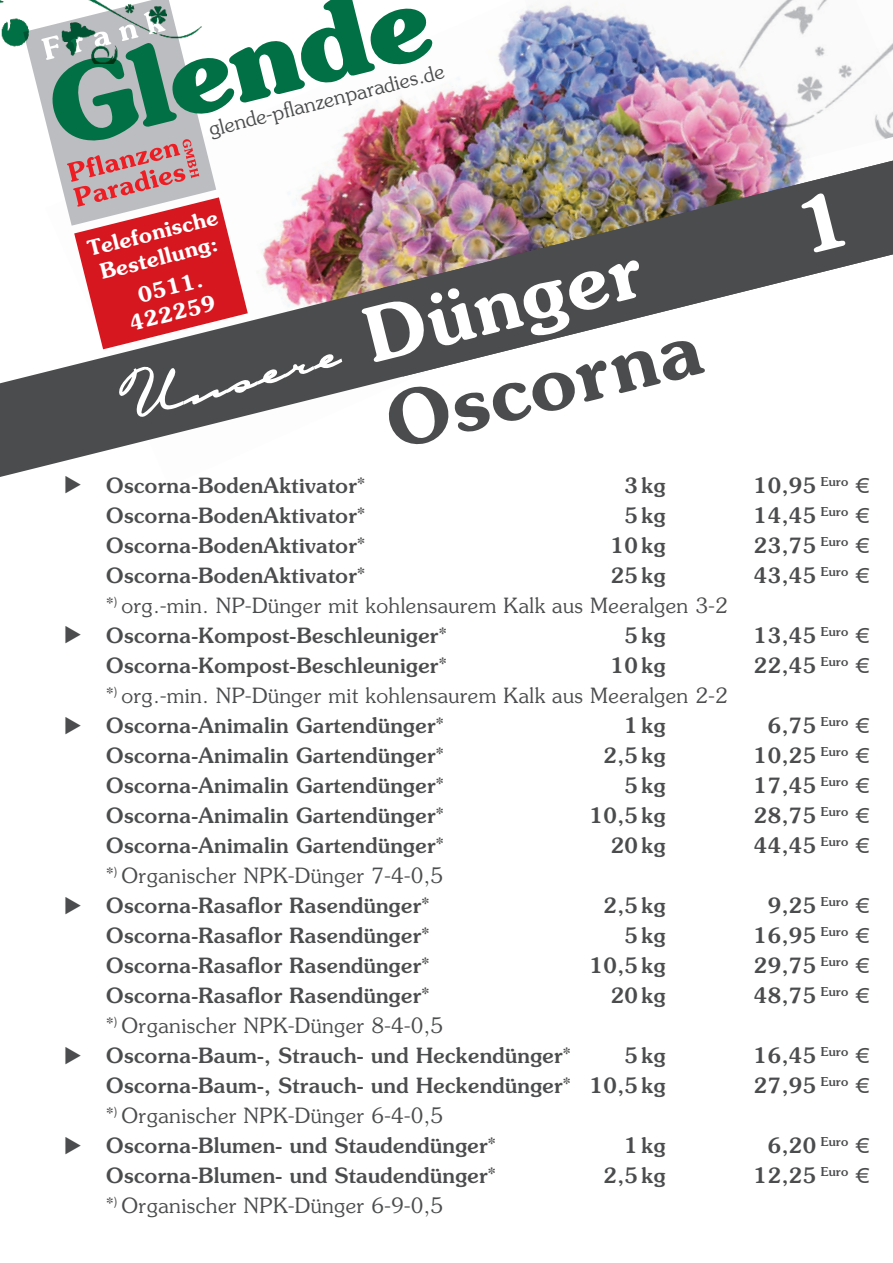
<style>
.page{position:relative;width:893px;height:1263px;background:#fff}
.page>*{position:absolute;margin:0;border:0;box-sizing:border-box;transform-origin:0 0}
.t1{font:600 75px "Souvenir";color:#4b4c4d}
.t2{font:600 75px "Souvenir";color:#fff}
.t3{font:500 21px "Souvenir";letter-spacing:.02em;color:#4b4c4d}
.t4{font:300 21px "Souvenir";letter-spacing:.02em;color:#4b4c4d}
.t5{font:600 21px/25.5px "Souvenir";color:#fff;text-align:center}
.t6{font:300 20.4px "Souvenir";color:#4b4c4d}
</style>
<div class="page">
<img style="left:432px;top:14px;width:92px;height:147px">
<img style="left:0;top:0;width:23px;height:47px">
<svg style="left:0;top:377px;width:236px;height:100px;fill:#4b4c4d"></svg>
<img style="left:524px;top:0;width:369px;height:161px">
<img style="left:432px;top:161px;width:461px;height:209px">
<img style="left:23px;top:0;width:409px;height:418px">
<div style="left:799px;top:190px;width:47px;height:63px;background:#4b4c4d"></div>
<svg style="left:66px;top:476px;width:15px;height:1px"></svg>
<p class="t6" style="left:206px;top:117px;width:243px;rotate:-14deg">glende-pfl anzenparadies.de</p>
<p class="t5" style="left:85px;top:237px;width:135px;rotate:-14deg">Telefonische<br>Bestellung:</p>
<p class="t5" style="left:135px;top:283px;width:67px;rotate:-14deg">0511.</p>
<p class="t5" style="left:127px;top:311px;width:89px;rotate:-14deg">422259</p>
<p class="t2" style="left:355px;top:290px;width:284px;rotate:-14deg">Dünger</p>
<p class="t1" style="left:376px;top:376px;width:323px;rotate:-14deg">Oscorna</p>
<p class="t3" style="left:106px;top:472px;width:260px">Oscorna-BodenAktivator*</p>
<p class="t3" style="left:625px;top:472px;width:42px">3kg</p>
<p class="t3" style="left:754px;top:472px;width:110px">10,95 <sup>Euro</sup> €</p>
<p class="t3" style="left:106px;top:502px;width:260px">Oscorna-BodenAktivator*</p>
<p class="t3" style="left:625px;top:502px;width:42px">5kg</p>
<p class="t3" style="left:754px;top:502px;width:110px">14,45 <sup>Euro</sup> €</p>
<p class="t3" style="left:106px;top:532px;width:260px">Oscorna-BodenAktivator*</p>
<p class="t3" style="left:611px;top:532px;width:56px">10 kg</p>
<p class="t3" style="left:754px;top:532px;width:110px">23,75 <sup>Euro</sup> €</p>
<p class="t3" style="left:106px;top:562px;width:260px">Oscorna-BodenAktivator*</p>
<p class="t3" style="left:611px;top:562px;width:56px">25 kg</p>
<p class="t3" style="left:754px;top:562px;width:110px">43,45 <sup>Euro</sup> €</p>
<p class="t4" style="left:106px;top:592px;width:623px">*<sup>)</sup> org.-min. NP-Dünger mit kohlensaurem Kalk aus Meeralgen 3-2</p>
<p class="t3" style="left:106px;top:622px;width:342px">Oscorna-Kompost-Beschleuniger*</p>
<p class="t3" style="left:625px;top:622px;width:42px">5kg</p>
<p class="t3" style="left:754px;top:622px;width:110px">13,45 <sup>Euro</sup> €</p>
<p class="t3" style="left:106px;top:652px;width:342px">Oscorna-Kompost-Beschleuniger*</p>
<p class="t3" style="left:611px;top:652px;width:56px">10 kg</p>
<p class="t3" style="left:754px;top:652px;width:110px">22,45 <sup>Euro</sup> €</p>
<p class="t4" style="left:106px;top:682px;width:623px">*<sup>)</sup> org.-min. NP-Dünger mit kohlensaurem Kalk aus Meeralgen 2-2</p>
<p class="t3" style="left:106px;top:712px;width:339px">Oscorna-Animalin Gartendünger*</p>
<p class="t3" style="left:625px;top:712px;width:42px">1kg</p>
<p class="t3" style="left:768px;top:712px;width:96px">6,75 <sup>Euro</sup> €</p>
<p class="t3" style="left:106px;top:742px;width:339px">Oscorna-Animalin Gartendünger*</p>
<p class="t3" style="left:604px;top:742px;width:63px">2,5 kg</p>
<p class="t3" style="left:754px;top:742px;width:110px">10,25 <sup>Euro</sup> €</p>
<p class="t3" style="left:106px;top:772px;width:339px">Oscorna-Animalin Gartendünger*</p>
<p class="t3" style="left:625px;top:772px;width:42px">5kg</p>
<p class="t3" style="left:754px;top:772px;width:110px">17,45 <sup>Euro</sup> €</p>
<p class="t3" style="left:106px;top:802px;width:339px">Oscorna-Animalin Gartendünger*</p>
<p class="t3" style="left:590px;top:802px;width:77px">10,5 kg</p>
<p class="t3" style="left:754px;top:802px;width:110px">28,75 <sup>Euro</sup> €</p>
<p class="t3" style="left:106px;top:832px;width:339px">Oscorna-Animalin Gartendünger*</p>
<p class="t3" style="left:611px;top:832px;width:56px">20 kg</p>
<p class="t3" style="left:754px;top:832px;width:110px">44,45 <sup>Euro</sup> €</p>
<p class="t4" style="left:106px;top:862px;width:338px">*<sup>)</sup> Organischer NPK-Dünger 7-4-0,5</p>
<p class="t3" style="left:106px;top:892px;width:325px">Oscorna-Rasaflor Rasendünger*</p>
<p class="t3" style="left:604px;top:892px;width:63px">2,5 kg</p>
<p class="t3" style="left:768px;top:892px;width:96px">9,25 <sup>Euro</sup> €</p>
<p class="t3" style="left:106px;top:922px;width:325px">Oscorna-Rasaflor Rasendünger*</p>
<p class="t3" style="left:625px;top:922px;width:42px">5kg</p>
<p class="t3" style="left:754px;top:922px;width:110px">16,95 <sup>Euro</sup> €</p>
<p class="t3" style="left:106px;top:952px;width:325px">Oscorna-Rasaflor Rasendünger*</p>
<p class="t3" style="left:590px;top:952px;width:77px">10,5 kg</p>
<p class="t3" style="left:754px;top:952px;width:110px">29,75 <sup>Euro</sup> €</p>
<p class="t3" style="left:106px;top:982px;width:325px">Oscorna-Rasaflor Rasendünger*</p>
<p class="t3" style="left:611px;top:982px;width:56px">20 kg</p>
<p class="t3" style="left:754px;top:982px;width:110px">48,75 <sup>Euro</sup> €</p>
<p class="t4" style="left:106px;top:1012px;width:338px">*<sup>)</sup> Organischer NPK-Dünger 8-4-0,5</p>
<p class="t3" style="left:106px;top:1042px;width:466px">Oscorna-Baum-, Strauch- und Heckendünger*</p>
<p class="t3" style="left:625px;top:1042px;width:42px">5kg</p>
<p class="t3" style="left:754px;top:1042px;width:110px">16,45 <sup>Euro</sup> €</p>
<p class="t3" style="left:106px;top:1072px;width:561px">Oscorna-Baum-, Strauch- und Heckendünger* 10,5 kg</p>
<p class="t3" style="left:754px;top:1072px;width:110px">27,95 <sup>Euro</sup> €</p>
<p class="t4" style="left:106px;top:1102px;width:338px">*<sup>)</sup> Organischer NPK-Dünger 6-4-0,5</p>
<p class="t3" style="left:106px;top:1132px;width:391px">Oscorna-Blumen- und Staudendünger*</p>
<p class="t3" style="left:625px;top:1132px;width:42px">1kg</p>
<p class="t3" style="left:768px;top:1132px;width:96px">6,20 <sup>Euro</sup> €</p>
<p class="t3" style="left:106px;top:1162px;width:391px">Oscorna-Blumen- und Staudendünger*</p>
<p class="t3" style="left:604px;top:1162px;width:63px">2,5 kg</p>
<p class="t3" style="left:754px;top:1162px;width:110px">12,25 <sup>Euro</sup> €</p>
<p class="t4" style="left:106px;top:1192px;width:338px">*<sup>)</sup> Organischer NPK-Dünger 6-9-0,5</p>
</div>
